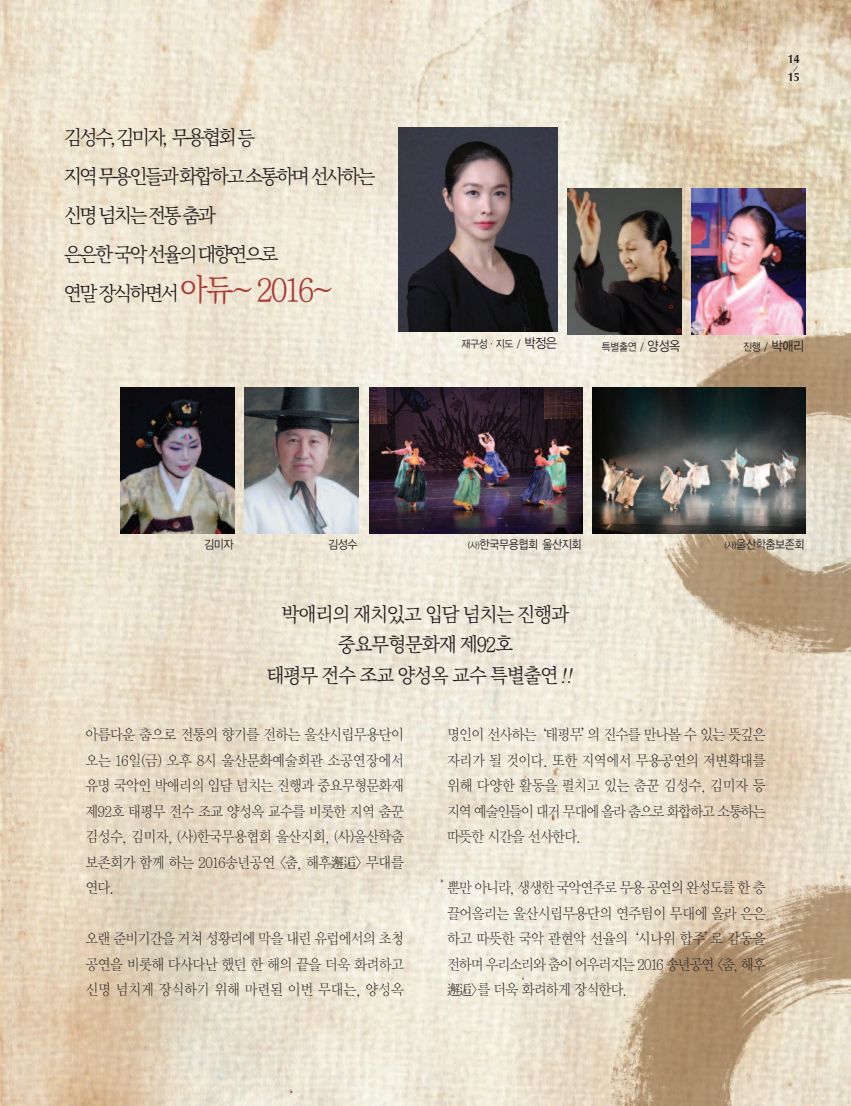
<style>
.page{position:relative;width:851px;height:1106px;background:#fff}
.page>*{position:absolute;margin:0;border:0;box-sizing:border-box;transform-origin:0 0}
.t1{font:33px "Jeju Myeongjo OTF";letter-spacing:-.085em;color:#aa3c36;scale:.95 1}
.t2{font:21px/39px "Jeju Myeongjo OTF";letter-spacing:-.135em;color:#231f20;scale:.95 1}
.t3{font:21px/30.3px "Jeju Myeongjo OTF";letter-spacing:-.075em;color:#231f20;text-align:center;scale:.95 1}
.t4{font:15px/25.5px "Y Mj O11";letter-spacing:-.085em;color:#231f20;text-align:justify;scale:.9 1}
.t5{font:12px "YGO12";letter-spacing:-.1em;color:#231f20;scale:.9 1}
.t6{font:700 12px/18px "Optima";color:#231f20;scale:.92 1}
.t7{font:10.65px "YGO12";letter-spacing:-.1em;color:#231f20;scale:.9 1}
.s1{font-size:21px;color:#231f20}
.s2{font-size:13.35px}
.s3{font-size:9px}
.s4{font-style:italic}
</style>
<div class="page">
<img style="left:0;top:0;width:850px;height:1106px">
<img style="left:398px;top:128px;width:160px;height:204px">
<img style="left:567px;top:188px;width:114px;height:146px">
<img style="left:691px;top:188px;width:114px;height:146px">
<img style="left:121px;top:388px;width:113px;height:146px">
<img style="left:245px;top:388px;width:113px;height:146px">
<img style="left:369px;top:388px;width:213px;height:146px">
<img style="left:592px;top:388px;width:213px;height:146px">
<svg style="left:792px;top:66px;width:6px;height:6px"></svg>
<h2 class="t2" style="left:64px;top:118px;width:330px">김성수,김미자, 무용협회등 지역무용인들과화합하고소통하며선사하는 신명넘치는전통춤과 은은한국악선율의대향연으로</h2>
<h1 class="t1" style="left:64px;top:273px;width:285px"><span class="s1">연말장식하면서</span>아듀~ 2016~</h1>
<p class="t6" style="left:787px;top:50px;width:15px">14<br>15</p>
<p class="t7" style="left:461px;top:338px;width:109px">재구성·지도 / <span class="s2">박정은</span></p>
<p class="t7" style="left:601px;top:340px;width:89px">특별출연 / <span class="s2">양성옥</span></p>
<p class="t7" style="left:742px;top:340px;width:70px">진행 / <span class="s2">박애리</span></p>
<p class="t5" style="left:204px;top:538px;width:35px">김미자</p>
<p class="t5" style="left:328px;top:538px;width:35px">김성수</p>
<p class="t5" style="left:468px;top:538px;width:128px"><span class="s3">(사)</span>한국무용협회 울산지회</p>
<p class="t5" style="left:724px;top:538px;width:91px"><span class="s3">(사)</span>울산학춤보존회</p>
<h2 class="t3" style="left:266px;top:599px;width:341px">박애리의 재치있고 입담 넘치는 진행과 중요무형문화재 제92호<br>태평무 전수 조교 양성옥 교수 특별출연<span class="s4">!!</span></h2>
<p class="t4" style="left:85px;top:722px;width:356px">아름다운 춤으로 전통의 향기를 전하는 울산시립무용단이 오는 16일(금) 오후 8시 울산문화예술회관 소공연장에서 유명 국악인 박애리의 입담 넘치는 진행과 중요무형문화재 제92호 태평무 전수 조교 양성옥 교수를 비롯한 지역 춤꾼 김성수, 김미자, (사)한국무용협회 울산지회, (사)울산학춤 보존회가 함께 하는 2016송년공연 &lt;춤, 해후邂逅&gt; 무대를 연다.</p>
<p class="t4" style="left:85px;top:926px;width:356px">오랜 준비기간을 거쳐 성황리에 막을 내린 유럽에서의 초청 공연을 비롯해 다사다난 했던 한 해의 끝을 더욱 화려하고 신명 넘치게 장식하기 위해 마련된 이번 무대는, 양성옥</p>
<p class="t4" style="left:446px;top:722px;width:356px">명인이 선사하는‘태평무’의 진수를 만나볼 수 있는 뜻깊은 자리가 될 것이다. 또한 지역에서 무용공연의 저변확대를 위해 다양한 활동을 펼치고 있는 춤꾼 김성수, 김미자 등 지역 예술인들이 대거 무대에 올라 춤으로 화합하고 소통하는 따뜻한 시간을 선사한다.</p>
<p class="t4" style="left:446px;top:875px;width:356px">뿐만 아니라, 생생한 국악연주로 무용 공연의 완성도를 한 층 끌어올리는 울산시립무용단의 연주팀이 무대에 올라 은은 하고 따뜻한 국악 관현악 선율의‘시나위 합주’로 감동을 전하며 우리소리와 춤이 어우러지는 2016 송년공연 &lt;춤, 해후邂逅&gt;를 더욱 화려하게 장식한다.</p>
</div>
